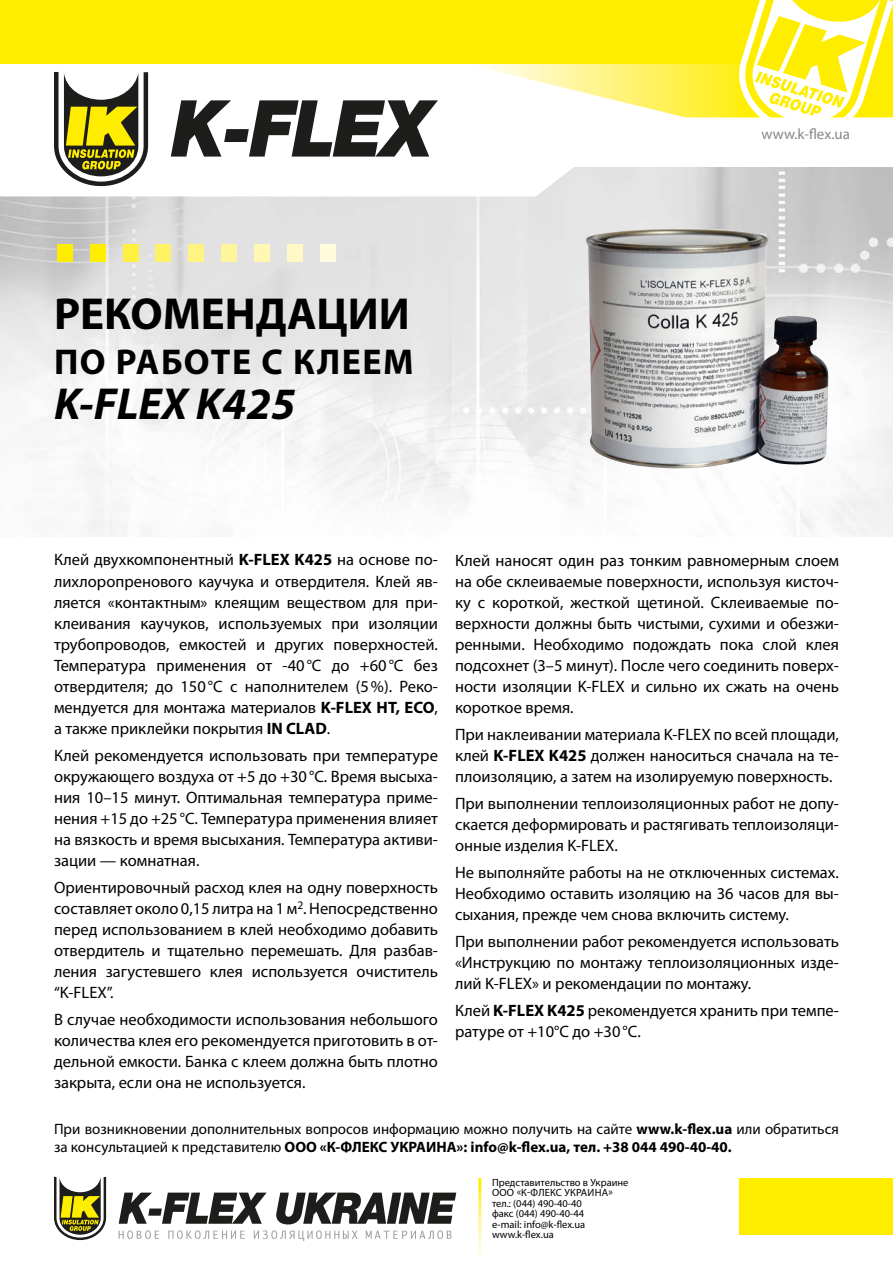
<style>
.page{position:relative;width:893px;height:1263px;background:#fff}
.page>*{position:absolute;margin:0;border:0;box-sizing:border-box;transform-origin:0 0}
.t1{font:700 45px "Myriad Pro";color:#000}
.t2{font:italic 700 45px "Myriad Pro";color:#000}
.t3{font:700 36px "Myriad Pro";letter-spacing:.04em;color:#000}
.Текст_основной{font:16.5px/21px "Myriad Pro";color:#000;text-align:justify}
.Текст_основной-2{font:15px/18px "Myriad Pro";color:#000}
.t4{font:15px "Myriad Pro";letter-spacing:.005em;color:#878787}
.t5{font:10.5px "Myriad Pro";color:#000}
.t6{font:10.5px "Myriad Pro";letter-spacing:.02em;color:#000}
.s1{font-weight:700}
</style>
<div class="page">
<img style="left:0;top:196px;width:893px;height:340px">
<svg style="left:0;top:0;width:893px;height:196px"></svg>
<svg style="left:54px;top:1177px;width:52px;height:63px"></svg>
<svg style="left:119px;top:1192px;width:148px;height:32px"></svg>
<svg style="left:276px;top:1192px;width:180px;height:32px"></svg>
<svg style="left:119px;top:1230px;width:40px;height:9px"></svg>
<svg style="left:168px;top:1230px;width:77px;height:9px"></svg>
<svg style="left:254px;top:1230px;width:104px;height:11px"></svg>
<svg style="left:366px;top:1230px;width:86px;height:9px"></svg>
<div style="left:740px;top:1178px;width:153px;height:56px;background:#ffed00"></div>
<div style="left:57px;top:244px;width:16px;height:17px;background:#ffed00"></div>
<div style="left:90px;top:244px;width:16px;height:17px;background:#fe0"></div>
<div style="left:123px;top:244px;width:15px;height:17px;background:#fff042"></div>
<div style="left:155px;top:244px;width:16px;height:17px;background:#fff265"></div>
<div style="left:188px;top:244px;width:16px;height:17px;background:#fff482"></div>
<div style="left:221px;top:244px;width:16px;height:17px;background:#fff69b"></div>
<div style="left:254px;top:244px;width:16px;height:17px;background:#fff7b2"></div>
<div style="left:287px;top:244px;width:16px;height:17px;background:#fff9c7"></div>
<div style="left:320px;top:244px;width:15px;height:17px;background:#fffbdc"></div>
<img style="left:586px;top:229px;width:94px;height:16px">
<p class="t4" style="left:762px;top:125px;width:90px">www.k-flex.ua</p>
<p class="t1" style="left:54px;top:284px;width:357px">РЕКОМЕНДАЦИИ</p>
<p class="t3" style="left:54px;top:338px;width:361px">ПО РАБОТЕ С КЛЕЕМ</p>
<p class="t2" style="left:54px;top:375px;width:243px">K-FLEX K425</p>
<p class="Текст_основной" style="left:54px;top:549px;width:385px">Клей двухкомпонентный <span class="s1">K-FLEX K425</span> на основе по&shy;лихлоропренового каучука и отвердителя. Клей яв&shy;ляется «контактным» клеящим веществом для при&shy;клеивания каучуков, используемых при изоляции трубопроводов, емкостей и других поверхностей.<br>Температура применения от -40°С до +60°С без отвердителя; до 150°С с наполнителем (5%). Реко&shy;мендуется для монтажа материалов <span class="s1">K-FLEX HT, ECO</span>, а также приклейки покрытия <span class="s1">IN CLAD</span>.</p>
<p class="Текст_основной" style="left:54px;top:744px;width:385px">Клей рекомендуется использовать при температуре окружающего воздуха от +5 до +30°С. Время высыха&shy;ния 10–15 минут. Оптимальная температура приме&shy;нения +15 до +25°С. Температура применения влияет на вязкость и время высыхания. Температура активи&shy;зации — комнатная.</p>
<p class="Текст_основной" style="left:54px;top:876px;width:385px">Ориентировочный расход клея на одну поверхность составляет около 0,15 литра на 1 м<sup>2</sup>. Непосредственно перед использованием в клей необходимо добавить отвердитель и тщательно перемешать. Для разбав&shy;ления загустевшего клея используется очиститель “K-FLEX”.</p>
<p class="Текст_основной" style="left:54px;top:1008px;width:385px">В случае необходимости использования небольшого количества клея его рекомендуется приготовить в от&shy;дельной емкости. Банка с клеем должна быть плотно закрыта, если она не используется.</p>
<p class="Текст_основной" style="left:455px;top:549px;width:385px">Клей наносят один раз тонким равномерным слоем на обе склеиваемые поверхности, используя кисточ&shy;ку с короткой, жесткой щетиной. Склеиваемые по&shy;верхности должны быть чистыми, сухими и обезжи&shy;ренными. Необходимо подождать пока слой клея подсохнет (3–5 минут). После чего соединить поверх&shy;ности изоляции K-FLEX и сильно их сжать на очень короткое время.</p>
<p class="Текст_основной" style="left:455px;top:723px;width:385px">При наклеивании материала K-FLEX по всей площади, клей <span class="s1">K-FLEX K425</span> должен наноситься сначала на те&shy;плоизоляцию, а затем на изолируемую поверхность.</p>
<p class="Текст_основной" style="left:455px;top:792px;width:385px">При выполнении теплоизоляционных работ не допу&shy;скается деформировать и растягивать теплоизоляци&shy;онные изделия K-FLEX.</p>
<p class="Текст_основной" style="left:455px;top:861px;width:385px">Не выполняйте работы на не отключенных системах.<br>Необходимо оставить изоляцию на 36 часов для вы&shy;сыхания, прежде чем снова включить систему.</p>
<p class="Текст_основной" style="left:455px;top:930px;width:385px">При выполнении работ рекомендуется использовать «Инструкцию по монтажу теплоизоляционных изде&shy;лий K-FLEX» и рекомендации по монтажу.</p>
<p class="Текст_основной" style="left:455px;top:999px;width:385px">Клей <span class="s1">K-FLEX K425</span> рекомендуется хранить при темпе&shy;ратуре от +10°С до +30°С.</p>
<p class="Текст_основной-2" style="left:54px;top:1119px;width:786px">При возникновении дополнительных вопросов информацию можно получить на сайте <span class="s1">www.k-flex.ua</span> или обратиться за консультацией к представителю <span class="s1">ООО «К-ФЛЕКС УКРАИНА»: info@k-flex.ua, тел. +38 044 490-40-40.</span></p>
<p class="t5" style="left:492px;top:1176px;width:138px">Представительство в Украине</p>
<p class="t6" style="left:492px;top:1186px;width:122px">OОО «К-ФЛЕКС УКРАИНА»</p>
<p class="t5" style="left:492px;top:1197px;width:91px">тел.: (044) 490-40-40</p>
<p class="t5" style="left:492px;top:1207px;width:94px">факс (044) 490-40-44</p>
<p class="t5" style="left:492px;top:1218px;width:95px">e-mail: info@k-flex.ua</p>
<p class="t5" style="left:492px;top:1228px;width:63px">www.k-flex.ua</p>
</div>
